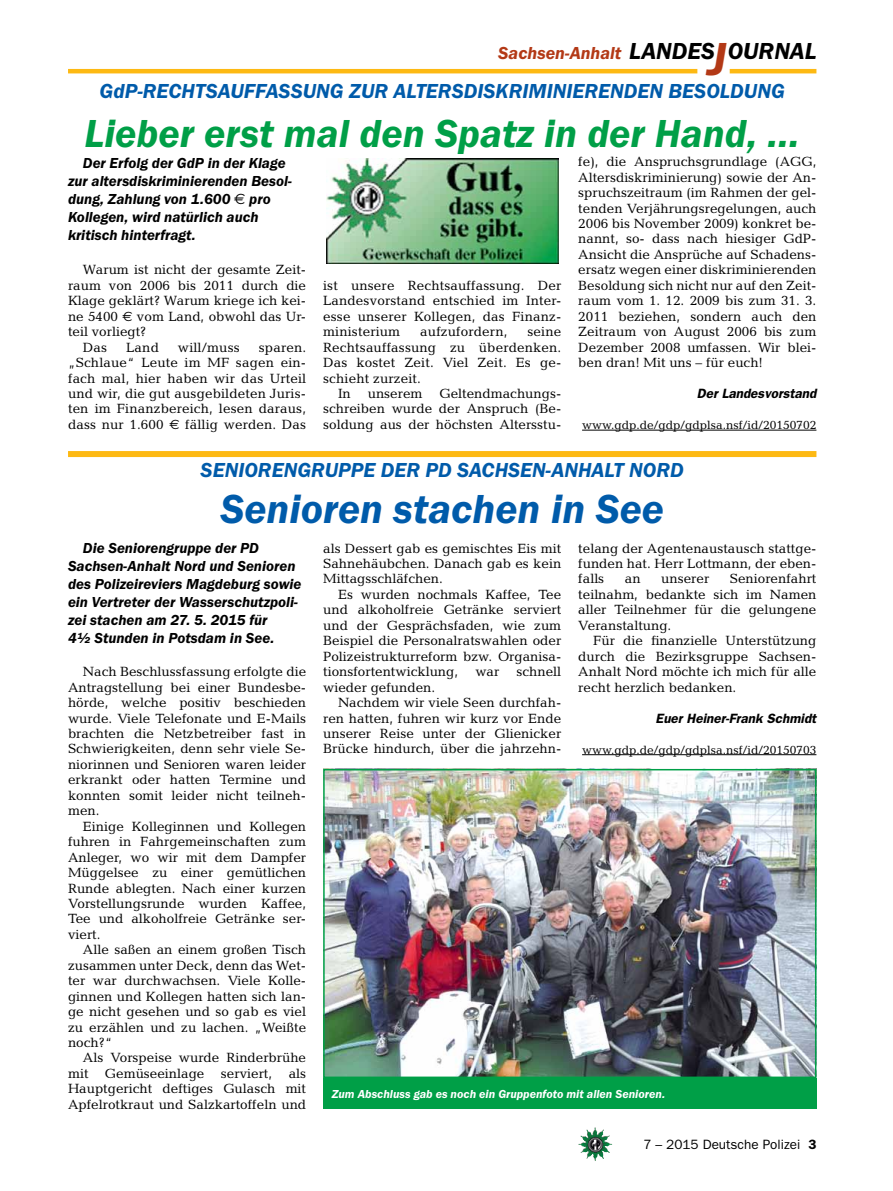
<style>
.page{position:relative;width:893px;height:1191px;background:#fff}
.page>*{position:absolute;margin:0;border:0;box-sizing:border-box;transform-origin:0 0}
.t1{font:italic 600 42px "Franklin Gothic Itc T";color:#005baa}
.t2{font:italic 600 40.5px "Franklin Gothic Itc T";color:#009f47}
.t3{font:italic 600 24px "Franklin Gothic Itc T";color:#000}
.t4{font:italic 600 21px "Franklin Gothic Itc T";color:#005baa}
.t5{font:italic 600 18px "Franklin Gothic Itc T";color:#b33916}
.t6{font:italic 600 15px/18px "Franklin Gothic Itc T";color:#000}
.t7{font:13.5px/15.5px "Candida";color:#000;text-align:justify}
.t8{font:italic 600 13.5px "Franklin Gothic";color:#000}
.t9{font:13.5px "Franklin Gothic";color:#000}
.t10{font:12px "Candida";color:#000}
.t11{font:italic 600 12px "Franklin Gothic Itc T";color:#fff}
.s1{font-size:48px;color:#b33916}
.s2{font-family:"Euro Sans";font-weight:400;font-style:normal}
.s3{font-family:"Euro Sans"}
.s4{font-weight:600}
</style>
<div class="page">
<img style="left:578px;top:1127px;width:17px;height:25px">
<hr style="left:730px;top:69px;width:86px;height:4px;background:#fdb913">
<hr style="left:68px;top:69px;width:629px;height:4px;background:#fdb913">
<img style="left:326px;top:158px;width:232px;height:106px">
<img style="left:326px;top:772px;width:487px;height:303px">
<div style="left:323px;top:769px;width:493px;height:309px;border:2px solid #009f47"></div>
<div style="left:323px;top:1078px;width:493px;height:31px;background:#009f47"></div>
<hr style="left:582px;top:430px;width:234px;height:1px;background:#000">
<div style="left:68px;top:451px;width:748px;height:6px;background:#fdb913"></div>
<hr style="left:582px;top:754px;width:234px;height:1px;background:#000">
<h3 class="t3" style="left:629px;top:37px;width:176px">LA NDES<span class="s1">J</span>OURNAL</h3>
<h3 class="t5" style="left:498px;top:42px;width:125px">Sachsen-Anhalt</h3>
<h3 class="t4" style="left:100px;top:79px;width:193px">GdP-Rechtsauffassun</h3>
<h3 class="t4" style="left:330px;top:79px;width:415px">g zur altersdiskriminierenden Besoldun</h3>
<h3 class="t4" style="left:771px;top:79px;width:15px">g</h3>
<h2 class="t2" style="left:85px;top:110px;width:717px">Lieber erst mal den Spatz in der Hand, …</h2>
<p class="t6" style="left:68px;top:154px;width:225px;text-indent:15px">Der Erfolg der GdP in der Klage zur altersdiskriminierenden Besol&shy;dung, Zahlung von 1.600 <span class="s2">€</span> pro<br>Kollegen, wird natürlich auch kritisch hinterfragt.</p>
<p class="t7" style="left:83px;top:262px;width:225px">Warum ist nicht der gesamte Zeit-</p>
<p class="t7" style="left:68px;top:277px;width:240px">raum von 2006 bis 2011 durch die</p>
<p class="t7" style="left:68px;top:293px;width:240px">Klage geklärt? Warum kriege ich kei-</p>
<p class="t7" style="left:68px;top:308px;width:240px">ne 5400 <span class="s3">€</span> vom Land, obwohl das Ur-</p>
<p class="t7" style="left:68px;top:324px;width:80px">teil vorliegt?</p>
<p class="t7" style="left:83px;top:339px;width:26px">Das</p>
<p class="t7" style="left:126px;top:339px;width:34px">Land</p>
<p class="t7" style="left:178px;top:339px;width:63px">will/muss</p>
<p class="t7" style="left:68px;top:339px;width:240px;text-indent:191px">sparen. „Schlaue“ Leute im MF sagen ein&shy;fach mal, hier haben wir das Urteil und wir, die gut ausgebildeten Juris&shy;ten im Finanzbereich, lesen daraus, dass nur 1.600 <span class="s3">€</span> fällig werden. Das</p>
<p class="t7" style="left:323px;top:277px;width:240px">ist unsere Rechtsauffassung. Der Landesvorstand entschied im Inter&shy;esse unserer Kollegen, das Finanz&shy;ministerium</p>
<p class="t7" style="left:420px;top:324px;width:89px">aufzufordern,</p>
<p class="t7" style="left:527px;top:324px;width:35px">seine</p>
<p class="t7" style="left:323px;top:339px;width:240px">Rechtsauffassung zu überdenken.</p>
<p class="t7" style="left:323px;top:355px;width:240px">Das kostet Zeit. Viel Zeit. Es ge-</p>
<p class="t7" style="left:323px;top:370px;width:99px">schieht zurzeit.</p>
<p class="t7" style="left:338px;top:386px;width:14px">In</p>
<p class="t7" style="left:368px;top:386px;width:56px">unserem</p>
<p class="t7" style="left:323px;top:386px;width:240px;text-indent:116px">Geltendmachungs&shy;schreiben wurde der Anspruch (Be&shy;soldung aus der höchsten Altersstu-</p>
<p class="t7" style="left:578px;top:154px;width:240px">fe), die Anspruchsgrundlage (AGG, Altersdiskriminierung) sowie der An&shy;spruchszeitraum (im Rahmen der gel&shy;tenden Verjährungsregelungen, auch 2006 bis November 2009) konkret be&shy;nannt, so- dass nach hiesiger GdP-Ansicht die Ansprüche auf Schadens&shy;ersatz wegen einer diskriminierenden Besoldung sich nicht nur auf den Zeit&shy;raum vom 1. 12. 2009 bis zum 31. 3.<br>2011 beziehen, sondern auch den Zeitraum von August 2006 bis zum Dezember 2008 umfassen. Wir blei&shy;ben dran! Mit uns – für euch!</p>
<p class="t8" style="left:697px;top:385px;width:121px">Der Landesvorstand</p>
<p class="t10" style="left:582px;top:418px;width:236px">www.gdp.de/gdp/gdplsa.nsf/id/20150702</p>
<h3 class="t4" style="left:201px;top:457px;width:482px">Seniorengruppe der PD Sachsen-Anhalt Nord</h3>
<h1 class="t1" style="left:220px;top:484px;width:445px">Senioren stachen in See</h1>
<p class="t7" style="left:323px;top:540px;width:240px">als Dessert gab es gemischtes Eis mit Sahnehäubchen. Danach gab es kein Mittagsschläfchen.</p>
<p class="t7" style="left:323px;top:586px;width:240px;text-indent:15px">Es wurden nochmals Kaffee, Tee und alkoholfreie Getränke serviert und der Gesprächsfaden, wie zum Beispiel die Personalratswahlen oder Polizeistrukturreform bzw. Organisa&shy;tionsfortentwicklung,</p>
<p class="t6" style="left:68px;top:539px;width:235px;text-indent:15px">Die Seniorengruppe der PD<br>Sachsen-Anhalt Nord und Senioren des Polizeireviers Magdeburg sowie ein Vertreter der Wasserschutzpoli&shy;zei stachen am 27. 5. 2015 für<br>4½ Stunden in Potsdam in See.</p>
<p class="t7" style="left:68px;top:664px;width:240px;text-indent:15px">Nach Beschlussfassung erfolgte die Antragstellung bei einer Bundesbe&shy;hörde, welche positiv beschieden wurde. Viele Telefonate und E-Mails brachten die Netzbetreiber fast in Schwierigkeiten, denn sehr viele Se&shy;niorinnen und Senioren waren leider erkrankt oder hatten Termine und konnten somit leider nicht teilneh&shy;men.</p>
<p class="t7" style="left:68px;top:818px;width:240px;text-indent:15px">Einige Kolleginnen und Kollegen fuhren in Fahrgemeinschaften zum Anleger, wo wir mit dem Dampfer Müggelsee zu einer gemütlichen Runde ablegten. Nach einer kurzen Vorstellungsrunde wurden Kaffee, Tee und alkoholfreie Getränke ser&shy;viert.</p>
<p class="t7" style="left:68px;top:942px;width:240px;text-indent:15px">Alle saßen an einem großen Tisch zusammen unter Deck, denn das Wet&shy;ter war durchwachsen. Viele Kolle&shy;ginnen und Kollegen hatten sich lan&shy;ge nicht gesehen und so gab es viel zu erzählen und zu lachen. „Weißte noch?“</p>
<p class="t7" style="left:68px;top:1050px;width:240px;text-indent:15px">Als Vorspeise wurde Rinderbrühe mit Gemüseeinlage serviert, als Hauptgericht deftiges Gulasch mit Apfelrotkraut und Salzkartoffeln und</p>
<p class="t7" style="left:578px;top:540px;width:240px">telang der Agentenaustausch stattge&shy;funden hat. Herr Lottmann, der eben&shy;falls</p>
<p class="t7" style="left:578px;top:571px;width:240px;text-indent:152px">Seniorenfahrt teilnahm, bedankte sich im Namen aller Teilnehmer für die gelungene Veranstaltung.</p>
<p class="t7" style="left:578px;top:633px;width:240px;text-indent:15px">Für die finanzielle Unterstützung durch die Bezirksgruppe Sachsen-Anhalt Nord möchte ich mich für alle recht herzlich bedanken.</p>
<p class="t8" style="left:655px;top:710px;width:162px">Euer Heiner-Frank Schmidt</p>
<p class="t10" style="left:582px;top:742px;width:236px">www.gdp.de/gdp/gdplsa.nsf/id/20150703</p>
<p class="t7" style="left:625px;top:571px;width:17px">an</p>
<p class="t7" style="left:661px;top:571px;width:50px">unserer</p>
<p class="t7" style="left:475px;top:664px;width:26px">war</p>
<p class="t7" style="left:517px;top:664px;width:46px">schnell</p>
<p class="t7" style="left:323px;top:679px;width:114px">wieder gefunden.</p>
<p class="t7" style="left:338px;top:695px;width:225px">Nachdem wir viele Seen durchfah-</p>
<p class="t7" style="left:323px;top:710px;width:240px">ren hatten, fuhren wir kurz vor Ende</p>
<p class="t7" style="left:323px;top:725px;width:240px">unserer Reise unter der Glienicker</p>
<p class="t7" style="left:323px;top:741px;width:240px">Brücke hindurch, über die jahrzehn-</p>
<p class="t11" style="left:332px;top:1086px;width:335px">Zum Abschluss gab es noch ein Gruppenfoto mit allen Senioren.</p>
<p class="t9" style="left:643px;top:1136px;width:175px">7 – 2015 Deutsche Polizei <span class="s4">3</span></p>
</div>
